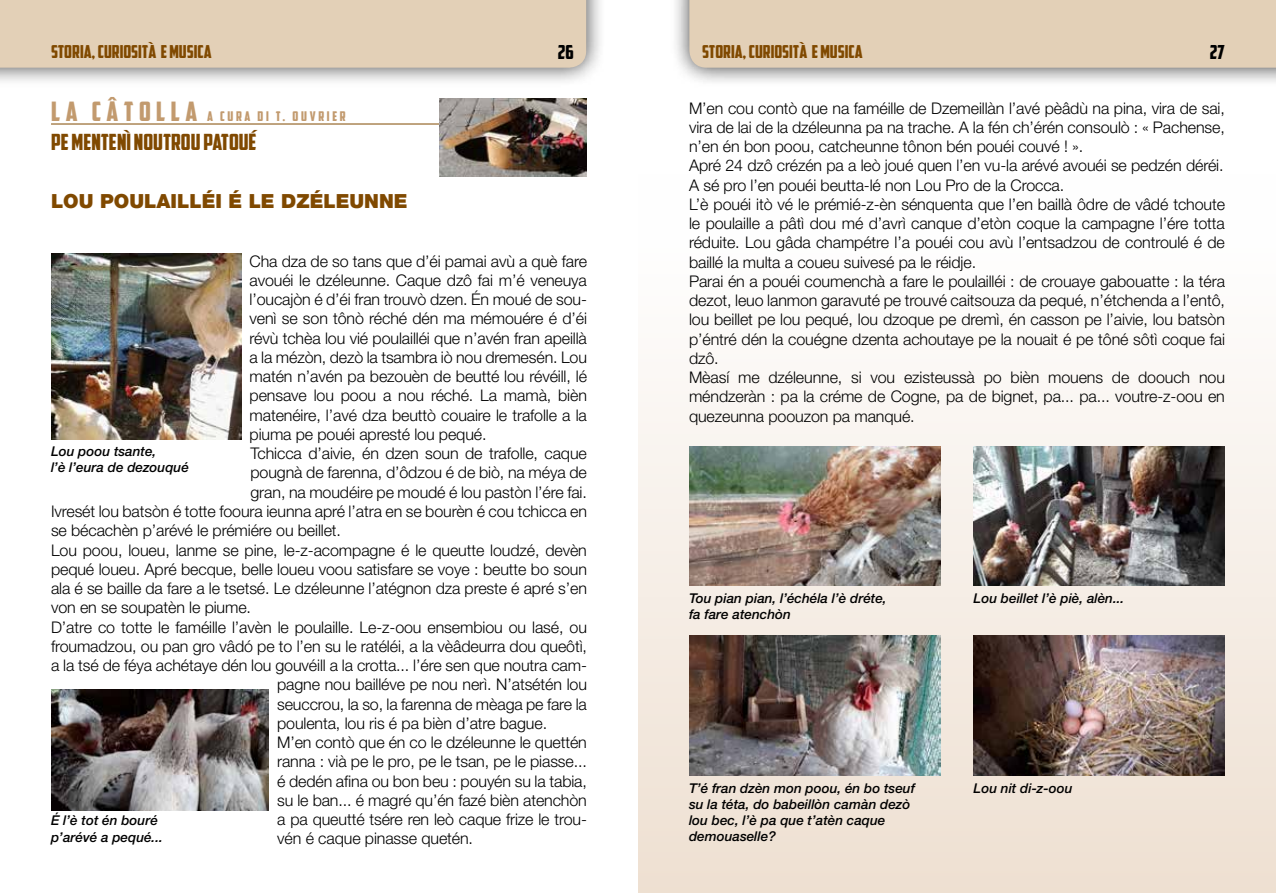
<style>
.page{position:relative;width:1276px;height:893px;background:#fff}
.page>*{position:absolute;margin:0;border:0;box-sizing:border-box;transform-origin:0 0}
.t1{font:22.5px "American Captain";color:#804900}
.t2{font:900 19.5px "Helvetica Neue LT Std";color:#804900}
.t3{font:19.5px "American Captain";color:#000}
.t4{font:18px "American Captain";color:#804900}
.t5{font:300 16.05px/19.2px "Helvetica Neue LT Std";letter-spacing:-.005em;color:#000}
.t6{font:italic 500 13.5px/16.2px "Helvetica Neue LT Std";color:#000}
.t7{font:13.5px "American Captain";letter-spacing:.2em;color:#c29a6e}
.s1{font-size:27px}
</style>
<div class="page">
<div style="left:0;top:0;width:606px;height:88px;background:#000;opacity:.75"></div>
<div style="left:0;top:0;width:586px;height:68px;background:#e3d0b7"></div>
<div style="left:669px;top:0;width:607px;height:87px;background:#000;opacity:.75"></div>
<div style="left:689px;top:0;width:587px;height:68px;background:#e3d0b7"></div>
<div style="left:638px;top:175px;width:638px;height:718px;background:linear-gradient(to bottom,#fff,#ecded0)"></div>
<hr style="left:51px;top:124px;width:536px;height:1px;background:#804900">
<img style="left:439px;top:99px;width:148px;height:77px">
<img style="left:51px;top:253px;width:190px;height:186px">
<img style="left:51px;top:690px;width:218px;height:120px">
<img style="left:689px;top:446px;width:251px;height:140px">
<img style="left:973px;top:446px;width:252px;height:140px">
<img style="left:689px;top:636px;width:251px;height:139px">
<img style="left:973px;top:636px;width:252px;height:139px">
<p class="t4" style="left:51px;top:41px;width:162px">STORIA, CURIOSITÀ E MUSICA</p>
<p class="t3" style="left:558px;top:40px;width:17px">26</p>
<p class="t4" style="left:702px;top:41px;width:162px">STORIA, CURIOSITÀ E MUSICA</p>
<p class="t3" style="left:1210px;top:40px;width:17px">27</p>
<p class="t7" style="left:51px;top:108px;width:296px"><span class="s1">LA CÂTOLLA</span> A CURA DI T. OUVRIER</p>
<h1 class="t1" style="left:51px;top:128px;width:207px">PE MENTENÌ NOUTROU PATOUÉ</h1>
<p class="t2" style="left:51px;top:190px;width:358px">LOU POULAILLÉI É LE DZÉLEUNNE</p>
<p class="t5" style="left:249px;top:251px;width:339px">Cha dza de so tans que d’éi pamai avù a què fare</p>
<p class="t5" style="left:249px;top:270px;width:339px">avouéi le dzéleunne. Caque dzô fai m’é veneuya</p>
<p class="t5" style="left:249px;top:289px;width:339px">l’oucajòn é d’éi fran trouvò dzen. Én moué de sou-</p>
<p class="t5" style="left:249px;top:309px;width:339px">venì se son tônò réché dén ma mémouére é d’éi</p>
<p class="t5" style="left:249px;top:328px;width:339px">révù tchèa lou vié poulailléi que n’avén fran apeillà</p>
<p class="t5" style="left:249px;top:347px;width:339px">a la mézòn, dezò la tsambra iò nou dremesén. Lou</p>
<p class="t5" style="left:249px;top:366px;width:339px">matén n’avén pa bezouèn de beutté lou révéill, lé</p>
<p class="t5" style="left:249px;top:386px;width:339px">pensave lou poou a nou réché. La mamà, bièn</p>
<p class="t5" style="left:249px;top:405px;width:339px">matenéire, l’avé dza beuttò couaire le trafolle a la</p>
<p class="t5" style="left:249px;top:424px;width:238px">piuma pe pouéi apresté lou pequé.</p>
<p class="t5" style="left:250px;top:444px;width:338px">Tchicca d’aivie, én dzen soun de trafolle, caque</p>
<p class="t5" style="left:250px;top:463px;width:338px">pougnà de farenna, d’ôdzou é de biò, na méya de</p>
<p class="t5" style="left:250px;top:482px;width:338px">gran, na moudéire pe moudé é lou pastòn l’ére fai.</p>
<p class="t5" style="left:51px;top:501px;width:537px">Ivresét lou batsòn é totte fooura ieunna apré l’atra en se bourèn é cou tchicca en</p>
<p class="t5" style="left:51px;top:521px;width:291px">se bécachèn p’arévé le prémiére ou beillet.</p>
<p class="t5" style="left:51px;top:540px;width:537px">Lou poou, loueu, lanme se pine, le-z-acompagne é le queutte loudzé, devèn</p>
<p class="t5" style="left:51px;top:559px;width:537px">pequé loueu. Apré becque, belle loueu voou satisfare se voye : beutte bo soun</p>
<p class="t5" style="left:51px;top:578px;width:537px">ala é se baille da fare a le tsetsé. Le dzéleunne l’atégnon dza preste é apré s’en</p>
<p class="t5" style="left:51px;top:598px;width:202px">von en se soupatèn le piume.</p>
<p class="t5" style="left:51px;top:617px;width:537px">D’atre co totte le faméille l’avèn le poulaille. Le-z-oou ensembiou ou lasé, ou</p>
<p class="t5" style="left:51px;top:636px;width:537px">froumadzou, ou pan gro vâdó pe to l’en su le ratéléi, a la vèâdeurra dou queôtì,</p>
<p class="t5" style="left:51px;top:655px;width:537px">a la tsé de féya achétaye dén lou gouvéill a la crotta... l’ére sen que noutra cam-</p>
<p class="t5" style="left:277px;top:675px;width:311px">pagne nou bailléve pe nou nerì. N’atsétén lou</p>
<p class="t5" style="left:277px;top:694px;width:311px">seuccrou, la so, la farenna de mèaga pe fare la</p>
<p class="t5" style="left:277px;top:713px;width:271px">poulenta, lou ris é pa bièn d’atre bague.</p>
<p class="t5" style="left:277px;top:732px;width:311px">M’en contò que én co le dzéleunne le quettén</p>
<p class="t5" style="left:277px;top:752px;width:311px">ranna : vià pe le pro, pe le tsan, pe le piasse...</p>
<p class="t5" style="left:277px;top:771px;width:311px">é dedén afina ou bon beu : pouyén su la tabia,</p>
<p class="t5" style="left:277px;top:790px;width:311px">su le ban... é magré qu’én fazé bièn atenchòn</p>
<p class="t5" style="left:277px;top:809px;width:311px">a pa queutté tsére ren leò caque frize le trou-</p>
<p class="t5" style="left:277px;top:829px;width:197px">vén é caque pinasse quetén.</p>
<p class="t6" style="left:51px;top:443px;width:139px">Lou poou tsante,<br>l’è l’eura de dezouqué</p>
<p class="t6" style="left:51px;top:812px;width:113px">É l’è tot én bouré p’arévé a pequé...</p>
<p class="t5" style="left:689px;top:98px;width:537px">M’en cou contò que na faméille de Dzemeillàn l’avé pèâdù na pina, vira de sai, vira de lai de la dzéleunna pa na trache. A la fén ch’érén consoulò : « Pachense, n’en én bon poou, catcheunne tônon bén pouéi couvé ! ».<br>Apré 24 dzô crézén pa a leò joué quen l’en vu-la arévé avouéi se pedzén déréi.<br>A sé pro l’en pouéi beutta-lé non Lou Pro de la Crocca.<br>L’è pouéi itò vé le prémié-z-èn sénquenta que l’en baillà ôdre de vâdé tchoute le poulaille a pâtì dou mé d’avrì canque d’etòn coque la campagne l’ére totta réduite. Lou gâda champétre l’a pouéi cou avù l’entsadzou de controulé é de baillé la multa a coueu suivesé pa le réidje.<br>Parai én a pouéi coumenchà a fare le poulailléi : de crouaye gabouatte : la téra dezot, leuo lanmon garavuté pe trouvé caitsouza da pequé, n’étchenda a l’entô, lou beillet pe lou pequé, lou dzoque pe dremì, én casson pe l’aivie, lou batsòn p’éntré dén la couégne dzenta achoutaye pe la nouait é pe tôné sôtì coque fai dzô.<br>Mèasí me dzéleunne, si vou ezisteussà po bièn mouens de doouch nou méndzeràn : pa la créme de Cogne, pa de bignet, pa... pa... voutre-z-oou en quezeunna poouzon pa manqué.</p>
<p class="t6" style="left:689px;top:590px;width:199px">Tou pian pian, l’échéla l’è dréte, fa fare atenchòn</p>
<p class="t6" style="left:973px;top:590px;width:152px">Lou beillet l’è piè, alèn...</p>
<p class="t6" style="left:689px;top:780px;width:227px">T’é fran dzèn mon poou, én bo tseuf su la téta, do babeillòn camàn dezò lou bec, l’è pa que t’atèn caque demouaselle?</p>
<p class="t6" style="left:973px;top:780px;width:100px">Lou nit di-z-oou</p>
</div>
